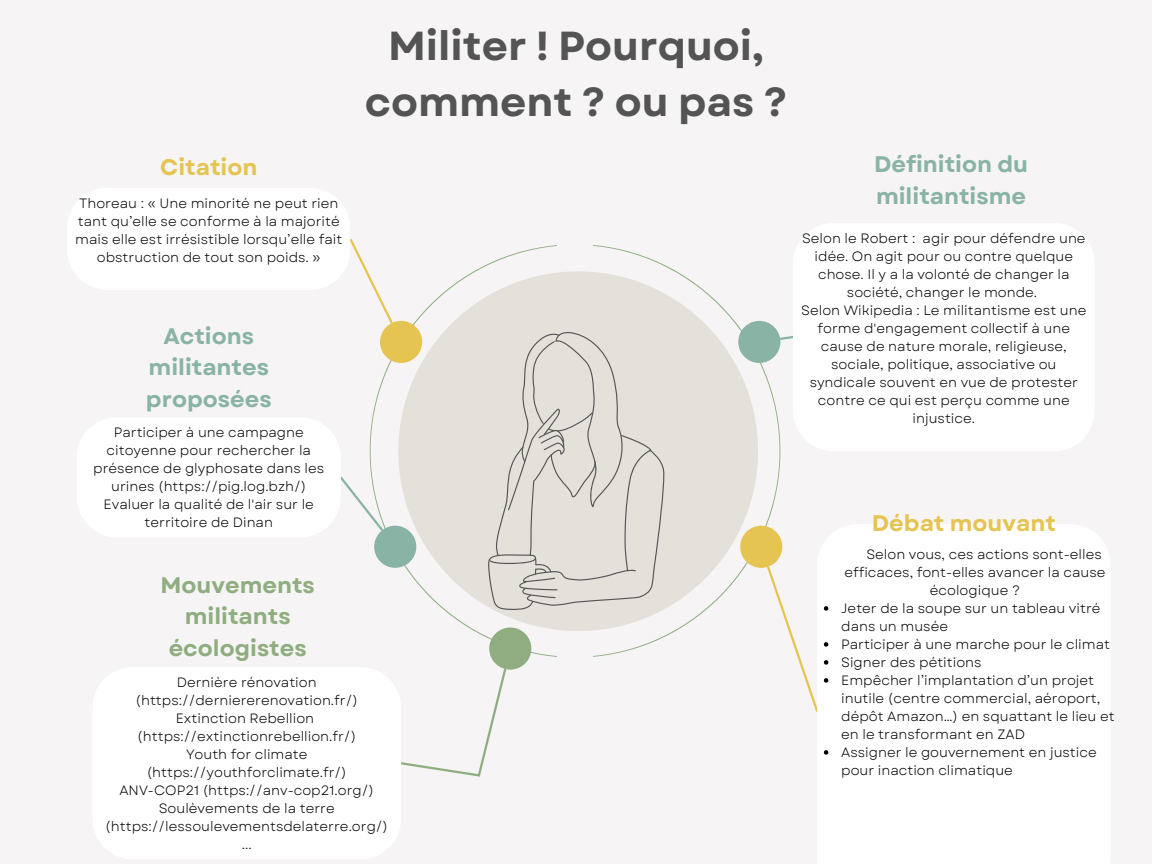
<style>
.page{position:relative;width:1152px;height:864px;background:#f6f4f5}
.page>*{position:absolute;margin:0;border:0;box-sizing:border-box;transform-origin:0 0}
.t1{font:700 40.5px/56.2px "Garet";color:#545454;text-align:center}
.t2{font:700 22.5px/31.5px "Garet";color:#89b3a5;text-align:center}
.t3{font:700 22.5px/31.5px "Garet";color:#8fad80;text-align:center}
.t4{font:700 22.5px "Garet";color:#e6c451}
.t5{font:13.5px/18px "Garet";color:#000;text-align:center}
</style>
<div class="page">
<svg style="left:401px;top:669px;width:105px;height:108px"></svg>
<div style="left:398px;top:271px;width:360px;height:360px;background:#e4e1da;border-radius:50%"></div>
<svg style="left:372px;top:245px;width:184px;height:413px"></svg>
<svg style="left:488px;top:329px;width:106px;height:281px"></svg>
<svg style="left:594px;top:245px;width:186px;height:412px"></svg>
<div style="left:489px;top:627px;width:42px;height:43px;background:#8fad80;border-radius:50%"></div>
<div style="left:380px;top:321px;width:42px;height:42px;background:#e6c451;border-radius:50%"></div>
<div style="left:374px;top:526px;width:42px;height:42px;background:#89b3a5;border-radius:50%"></div>
<svg style="left:68px;top:188px;width:327px;height:138px"></svg>
<svg style="left:77px;top:417px;width:308px;height:121px"></svg>
<div style="left:93px;top:668px;width:308px;height:190px;background:#fff"></div>
<svg style="left:779px;top:334px;width:14px;height:7px"></svg>
<div style="left:738px;top:321px;width:42px;height:42px;background:#89b3a5;border-radius:50%"></div>
<div style="left:740px;top:526px;width:42px;height:42px;background:#e6c451;border-radius:50%"></div>
<div style="left:794px;top:223px;width:300px;height:228px;background:#fff"></div>
<div style="left:818px;top:525px;width:292px;height:339px;background:#fff"></div>
<svg style="left:765px;top:564px;width:63px;height:150px"></svg>
<svg style="left:824px;top:750px;width:4px;height:5px"></svg>
<h2 class="t4" style="left:160px;top:150px;width:99px">Citation</h2>
<p class="t5" style="left:75px;top:194px;width:269px">Thoreau : « Une minorité ne peut rien tant qu’elle se conforme à la majorité mais elle est irrésistible lorsqu’elle fait obstruction de tout son poids. »</p>
<h2 class="t2" style="left:146px;top:320px;width:127px">Actions militantes proposées</h2>
<p class="t5" style="left:93px;top:424px;width:233px">Participer à une campagne citoyenne pour rechercher la présence de glyphosate dans les urines (https://pig.log.bzh/)<br>Evaluer la qualité de l'air sur le territoire de Dinan</p>
<h2 class="t3" style="left:161px;top:569px;width:156px">Mouvements militants écologistes</h2>
<h1 class="t1" style="left:365px;top:18px;width:424px">Militer ! Pourquoi, comment ? ou pas ?</h1>
<p class="t5" style="left:105px;top:674px;width:284px">Dernière rénovation (https://derniererenovation.fr/)<br>Extinction Rebellion (https://extinctionrebellion.fr/)<br>Youth for climate (https://youthforclimate.fr/)<br>ANV-COP21 (https://anv-cop21.org/)<br>Soulèvements de la terre (https://lessoulevementsdelaterre.org/) ...</p>
<h2 class="t2" style="left:874px;top:149px;width:156px;text-align:left">Définition du militantisme</h2>
<p class="t5" style="left:801px;top:229px;width:287px">Selon le Robert : agir pour défendre une idée. On agit pour ou contre quelque chose. Il y a la volonté de changer la société, changer le monde.<br>Selon Wikipedia : Le militantisme est une forme d'engagement collectif à une cause de nature morale, religieuse, sociale, politique, associative ou syndicale souvent en vue de protester contre ce qui est perçu comme une injustice.</p>
<h2 class="t4" style="left:872px;top:507px;width:185px">Débat mouvant</h2>
<p class="t5" style="left:866px;top:545px;width:237px">Selon vous, ces actions sont-elles</p>
<p class="t5" style="left:844px;top:563px;width:263px">efficaces, font-elles avancer la cause</p>
<p class="t5" style="left:930px;top:581px;width:92px">écologique ?</p>
<p class="t5" style="left:841px;top:599px;width:275px;text-align:left">Jeter de la soupe sur un tableau vitré dans un musée<br>Participer à une marche pour le climat<br>Signer des pétitions<br>Empêcher l’implantation d’un projet inutile (centre commercial, aéroport, dépôt Amazon…) en squattant le lieu et en le transformant en ZAD<br>Assigner le gouvernement en justice pour inaction climatique</p>
</div>
